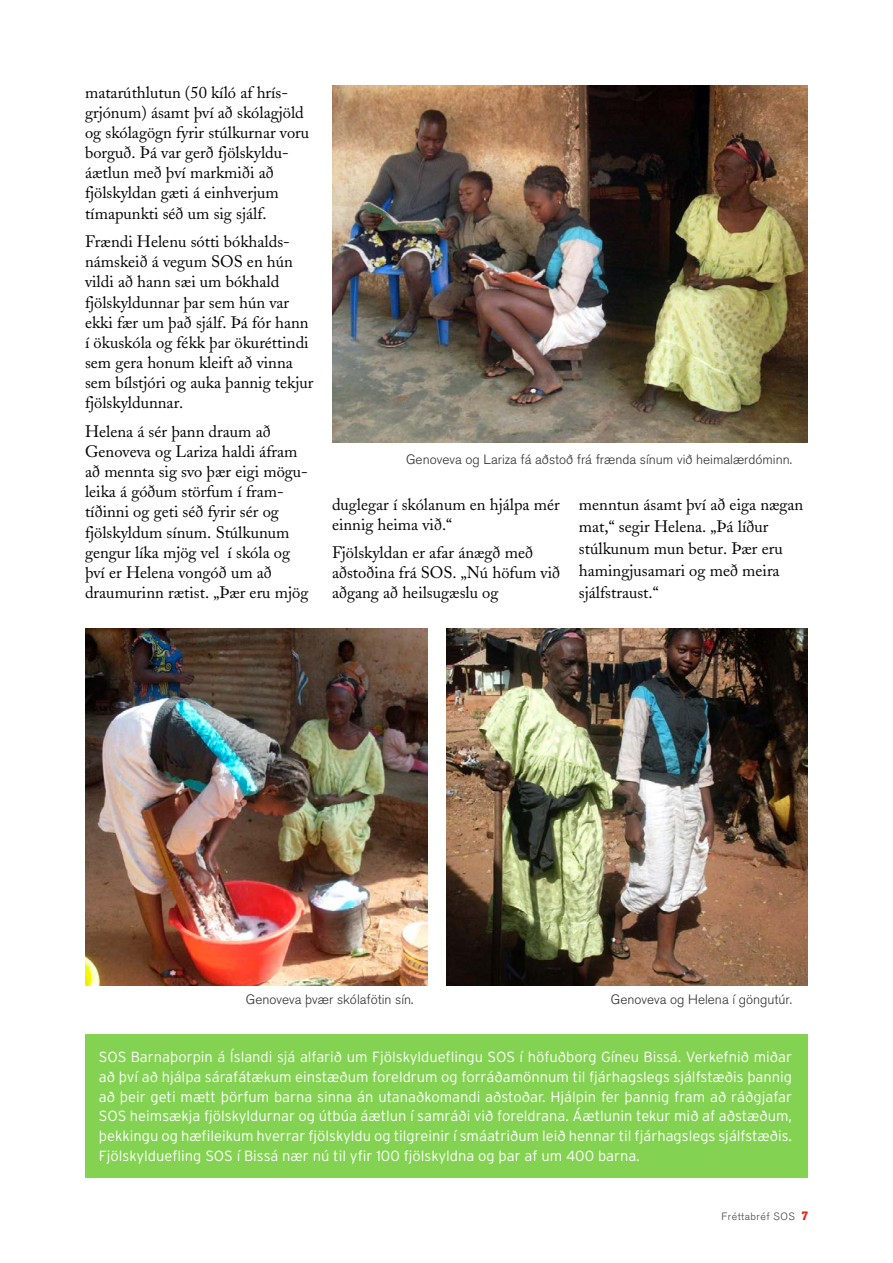
<style>
.page{position:relative;width:893px;height:1263px;background:#fff}
.page>*{position:absolute;margin:0;border:0;box-sizing:border-box;transform-origin:0 0}
.t1{font:16.5px/20.1px "Adobe Caslon IS";color:#000}
.t2{font:300 14.7px/19.8px "Interstate";color:#fff;text-align:justify}
.t3{font:300 13.5px "Akzidenz Grotesk BEIS";color:#30302f}
.t4{font:300 10.5px "Akzidenz Grotesk BEIS";letter-spacing:.05em;color:#3e3e3d}
.s1{font-weight:800;font-size:12px;color:#dc291a}
</style>
<div class="page">
<img style="left:332px;top:85px;width:476px;height:357px">
<div style="left:85px;top:1035px;width:723px;height:143px;background:#83d251"></div>
<img style="left:85px;top:628px;width:342px;height:357px">
<img style="left:446px;top:628px;width:362px;height:357px">
<p class="t1" style="left:85px;top:82px;width:226px">matarúthlutun (50 kíló af hrís&shy;grjónum) ásamt því að skólagjöld og skólagögn fyrir stúlkurnar voru borguð. Þá var gerð fjölskyldu&shy;áætlun með því markmiði að fjölskyldan gæti á einhverjum tímapunkti séð um sig sjálf.</p>
<p class="t1" style="left:85px;top:232px;width:230px">Frændi Helenu sótti bókhalds&shy;námskeið á vegum SOS en hún vildi að hann sæi um bókhald fjölskyldunnar þar sem hún var ekki fær um það sjálf. Þá fór hann í ökuskóla og fékk þar ökuréttindi sem gera honum kleift að vinna sem bílstjóri og auka þannig tekjur fjölskyldunnar.</p>
<p class="t1" style="left:85px;top:421px;width:225px">Helena á sér þann draum að<br>Genoveva og Lariza haldi áfram að mennta sig svo þær eigi mögu&shy;leika á góðum störfum í fram&shy;tíðinni og geti séð fyrir sér og fjölskyldum sínum. Stúlkunum gengur líka mjög vel í skóla og því er Helena vongóð um að draumurinn rætist. „Þær eru mjög</p>
<p class="t3" style="left:406px;top:452px;width:387px">Genoveva og Lariza fá aðstoð frá frænda sínum við heimalærdóminn.</p>
<p class="t1" style="left:332px;top:495px;width:229px">duglegar í skólanum en hjálpa mér einnig heima við.“</p>
<p class="t1" style="left:332px;top:543px;width:230px">Fjölskyldan er afar ánægð með aðstoðina frá SOS. „Nú höfum við aðgang að heilsugæslu og</p>
<p class="t1" style="left:579px;top:493px;width:226px;line-height:22px">menntun ásamt því að eiga nægan mat,“ segir Helena. „Þá líður stúlkunum mun betur. Þær eru hamingjusamari og með meira sjálfstraust.“</p>
<p class="t3" style="left:246px;top:992px;width:169px">Genoveva þvær skólafötin sín.</p>
<p class="t3" style="left:611px;top:992px;width:183px">Genoveva og Helena í göngutúr.</p>
<p class="t2" style="left:99px;top:1047px;width:695px">SOS Barnaþorpin á Íslandi sjá alfarið um Fjölskyldueflingu SOS í höfuðborg Gíneu Bissá. Verkefnið miðar að því að hjálpa sárafátækum einstæðum foreldrum og forráðamönnum til fjárhagslegs sjálfstæðis þannig að þeir geti mætt þörfum barna sinna án utanaðkomandi aðstoðar. Hjálpin fer þannig fram að ráðgjafar SOS heimsækja fjölskyldurnar og útbúa áætlun í samráði við foreldrana. Áætlunin tekur mið af aðstæðum, þekkingu og hæfileikum hverrar fjölskyldu og tilgreinir í smáatriðum leið hennar til fjárhagslegs sjálfstæðis.<br>Fjölskylduefling SOS í Bissá nær nú til yfir 100 fjölskyldna og þar af um 400 barna.</p>
<p class="t4" style="left:721px;top:1210px;width:88px">Fréttabréf SOS <span class="s1">7</span></p>
</div>
